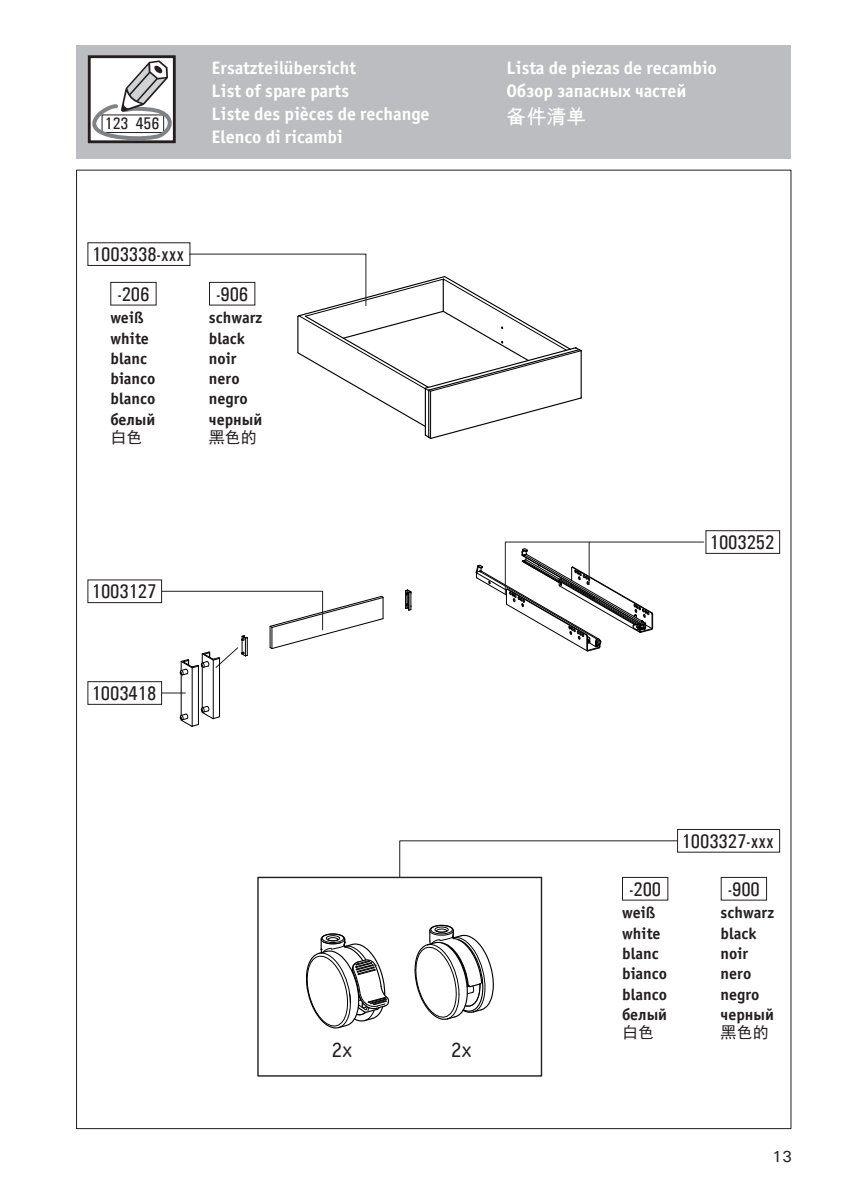
<style>
.page{position:relative;width:842px;height:1191px;background:#fff}
.page>*{position:absolute;margin:0;border:0;box-sizing:border-box;transform-origin:0 0}
.t1{font:22px "Officina Sans Book TT";color:#231f20}
.t2{font:500 condensed 20px "Univers";color:#231f20}
.t3{font:20px "Arial Unicode MS";color:#fff}
.t4{font:18px/22.8px "Officina Sans Bold TT";color:#fff}
.t5{font:500 condensed 16.8px "Univers";color:#231f20}
.t6{font:16px/20.2px "Officina Sans Bold TT";color:#231f20}
.t7{font:16px "Sim Hei";color:#231f20}
.t8{font:500 16px "Univers";color:#231f20}
</style>
<div class="page">
<div style="left:77px;top:45px;width:714px;height:114px;background:#bcbdc0"></div>
<div style="left:88px;top:55px;width:88px;height:88px;background:#fff;border:3px solid #231f20"></div>
<svg style="left:90px;top:60px;width:86px;height:80px"></svg>
<svg style="left:306px;top:933px;width:84px;height:96px"></svg>
<svg style="left:414px;top:924px;width:80px;height:96px"></svg>
<div style="left:257px;top:876px;width:285px;height:200px;border:1px solid #231f20"></div>
<div style="left:88px;top:681px;width:74px;height:23px;border:1px solid #231f20"></div>
<svg style="left:162px;top:692px;width:24px;height:1px"></svg>
<svg style="left:405px;top:589px;width:6px;height:22px"></svg>
<hr style="left:192px;top:668px;width:1px;height:58px;background:#000002">
<hr style="left:181px;top:674px;width:1px;height:41px;background:#000002">
<hr style="left:198px;top:666px;width:1px;height:58px;background:#000002">
<hr style="left:213px;top:660px;width:1px;height:58px;background:#000002">
<hr style="left:202px;top:666px;width:1px;height:41px;background:#000002">
<svg style="left:180px;top:706px;width:40px;height:21px"></svg>
<hr style="left:219px;top:658px;width:1px;height:58px;background:#000002">
<div style="left:88px;top:242px;width:102px;height:24px;border:1px solid #231f20"></div>
<div style="left:706px;top:530px;width:74px;height:23px;border:1px solid #231f20"></div>
<div style="left:677px;top:829px;width:103px;height:23px;border:1px solid #231f20"></div>
<svg style="left:399px;top:840px;width:279px;height:38px"></svg>
<svg style="left:476px;top:541px;width:228px;height:110px"></svg>
<hr style="left:589px;top:542px;width:1px;height:42px;background:#231f20">
<div style="left:88px;top:580px;width:74px;height:23px;border:1px solid #231f20"></div>
<svg style="left:161px;top:591px;width:223px;height:85px"></svg>
<svg style="left:189px;top:254px;width:393px;height:185px"></svg>
<div style="left:622px;top:877px;width:46px;height:23px;border:1px solid #231f20"></div>
<div style="left:721px;top:877px;width:46px;height:23px;border:1px solid #231f20"></div>
<div style="left:111px;top:282px;width:45px;height:23px;border:1px solid #231f20"></div>
<div style="left:209px;top:282px;width:46px;height:23px;border:1px solid #231f20"></div>
<p class="t4" style="left:211px;top:57px;width:220px">Ersatzteilübersicht<br>List of spare parts<br>Liste des pièces de rechange<br>Elenco di ricambi</p>
<p class="t4" style="left:506px;top:57px;width:212px">Lista de piezas de recambio<br>Обзор запасных частей</p>
<p class="t5" style="left:105px;top:114px;width:56px">123 456</p>
<p class="t3" style="left:506px;top:102px;width:81px">备件清单</p>
<p class="t2" style="left:92px;top:242px;width:94px">1003338-xxx</p>
<p class="t2" style="left:117px;top:282px;width:34px">-206</p>
<p class="t2" style="left:216px;top:282px;width:34px">-906</p>
<p class="t6" style="left:111px;top:308px;width:46px">weiß white blanc bianco blanco белый</p>
<p class="t7" style="left:111px;top:429px;width:33px">白色</p>
<p class="t6" style="left:209px;top:308px;width:55px">schwarz black noir nero negro черный</p>
<p class="t7" style="left:209px;top:429px;width:50px">黑色的</p>
<p class="t2" style="left:92px;top:579px;width:66px">1003127</p>
<p class="t2" style="left:92px;top:681px;width:66px">1003418</p>
<h1 class="t1" style="left:331px;top:1036px;width:22px">2x</h1>
<h1 class="t1" style="left:451px;top:1036px;width:22px">2x</h1>
<p class="t2" style="left:710px;top:530px;width:66px">1003252</p>
<p class="t2" style="left:682px;top:829px;width:94px">1003327-xxx</p>
<p class="t2" style="left:629px;top:877px;width:34px">-200</p>
<p class="t2" style="left:728px;top:877px;width:34px">-900</p>
<p class="t6" style="left:622px;top:902px;width:46px">weiß white blanc bianco blanco белый</p>
<p class="t7" style="left:622px;top:1024px;width:33px">白色</p>
<p class="t6" style="left:721px;top:902px;width:55px">schwarz black noir nero negro черный</p>
<p class="t7" style="left:721px;top:1024px;width:49px">黑色的</p>
<p class="t8" style="left:772px;top:1146px;width:22px">13</p>
</div>
